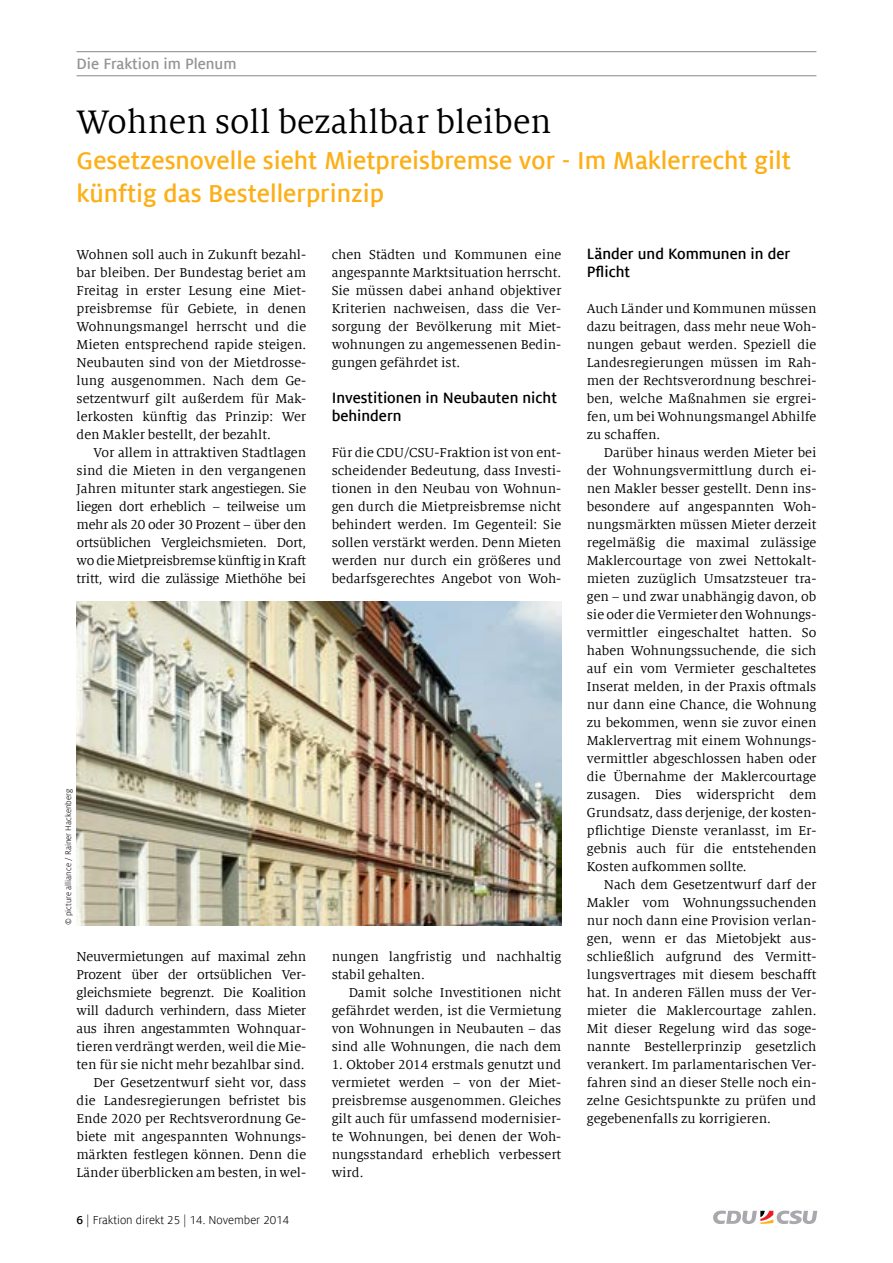
<style>
.page{position:relative;width:893px;height:1263px;background:#fff}
.page>*{position:absolute;margin:0;border:0;box-sizing:border-box;transform-origin:0 0}
.t1{font:36px "Milo Serif Offc";color:#000}
.t2{font:700 27px/33px "Milo Sans Offc";color:#fcaf17}
.t3{font:700 16.5px/18px "Milo Sans Offc";color:#000}
.t4{font:700 16.5px "Milo Sans Offc";color:#939598}
.t5{font:14.25px/18px "Milo Serif Offc";color:#000;text-align:justify}
.t6{font:12.75px "Milo Sans Offc";color:#000}
.t7{font:9px "Milo Sans Offc";color:#000}
.s1{font-weight:700}
</style>
<div class="page">
<svg style="left:713px;top:1210px;width:104px;height:14px"></svg>
<hr style="left:77px;top:51px;width:739px;height:1px;background:#939598">
<hr style="left:77px;top:75px;width:739px;height:1px;background:#939598">
<img style="left:77px;top:601px;width:484px;height:324px">
<p class="t4" style="left:77px;top:53px;width:161px">Die Fraktion im Plenum</p>
<h1 class="t1" style="left:77px;top:100px;width:476px">Wohnen soll bezahlbar bleiben</h1>
<h2 class="t2" style="left:77px;top:144px;width:716px">Gesetzesnovelle sieht Mietpreisbremse vor - Im Maklerrecht gilt künftig das Bestellerprinzip</h2>
<p class="t5" style="left:77px;top:246px;width:231px">Wohnen soll auch in Zukunft bezahl&shy;bar bleiben. Der Bundestag beriet am Freitag in erster Lesung eine Miet&shy;preisbremse für Gebiete, in denen Wohnungsmangel herrscht und die Mieten entsprechend rapide steigen.<br>Neubauten sind von der Mietdrosse&shy;lung ausgenommen. Nach dem Ge&shy;setzentwurf gilt außerdem für Mak&shy;lerkosten künftig das Prinzip: Wer den Makler bestellt, der bezahlt.</p>
<p class="t5" style="left:77px;top:444px;width:231px;text-indent:17px">Vor allem in attraktiven Stadtlagen sind die Mieten in den vergangenen Jahren mitunter stark angestiegen. Sie liegen dort erheblich – teilweise um mehr als 20 oder 30 Prozent – über den ortsüblichen Vergleichsmieten. Dort, wo die Mietpreisbremse künftig in Kraft tritt, wird die zulässige Miethöhe bei</p>
<p class="t7" style="left:63px;top:925px;width:138px;rotate:-90deg">© picture alliance / Rainer Hackenberg</p>
<p class="t5" style="left:77px;top:947px;width:231px;text-align:right">Neuvermietungen auf maximal zehn Prozent über der ortsüblichen Ver&shy;gleichsmiete begrenzt. Die Koalition will dadurch verhindern, dass Mieter aus ihren angestammten Wohnquar&shy;tieren verdrängt werden, weil die Mie&shy;ten für sie nicht mehr bezahlbar sind.<br>Der Gesetzentwurf sieht vor, dass die Landesregierungen befristet bis Ende 2020 per Rechtsverordnung Ge&shy;biete mit angespannten Wohnungs&shy;märkten festlegen können. Denn die Länder überblicken am besten, in wel-</p>
<p class="t6" style="left:77px;top:1212px;width:214px"><span class="s1">6</span> | Fraktion direkt 25 | 14. November 2014</p>
<p class="t5" style="left:332px;top:245px;width:231px">chen Städten und Kommunen eine angespannte Marktsituation herrscht.<br>Sie müssen dabei anhand objektiver Kriterien nachweisen, dass die Ver&shy;sorgung der Bevölkerung mit Miet&shy;wohnungen zu angemessenen Bedin&shy;gungen gefährdet ist.</p>
<p class="t3" style="left:332px;top:389px;width:227px">Investitionen in Neubauten nicht behindern</p>
<p class="t5" style="left:332px;top:444px;width:231px">Für die CDU/CSU-Fraktion ist von ent&shy;scheidender Bedeutung, dass Investi&shy;tionen in den Neubau von Wohnun&shy;gen durch die Mietpreisbremse nicht behindert werden. Im Gegenteil: Sie sollen verstärkt werden. Denn Mieten werden nur durch ein größeres und bedarfsgerechtes Angebot von Woh-</p>
<p class="t5" style="left:332px;top:948px;width:231px">nungen langfristig und nachhaltig stabil gehalten.</p>
<p class="t5" style="left:332px;top:984px;width:231px;text-indent:17px">Damit solche Investitionen nicht gefährdet werden, ist die Vermietung von Wohnungen in Neubauten – das sind alle Wohnungen, die nach dem</p>
<p class="t5" style="left:332px;top:1056px;width:231px">1. Oktober 2014 erstmals genutzt und vermietet werden – von der Miet&shy;preisbremse ausgenommen. Gleiches gilt auch für umfassend modernisier&shy;te Wohnungen, bei denen der Woh&shy;nungsstandard erheblich verbessert wird.</p>
<p class="t3" style="left:587px;top:245px;width:205px">Länder und Kommunen in der<br>Pflicht</p>
<p class="t5" style="left:587px;top:300px;width:231px">Auch Länder und Kommunen müssen dazu beitragen, dass mehr neue Woh&shy;nungen gebaut werden. Speziell die Landesregierungen müssen im Rah&shy;men der Rechtsverordnung beschrei&shy;ben, welche Maßnahmen sie ergrei&shy;fen, um bei Wohnungsmangel Abhilfe zu schaffen.</p>
<p class="t5" style="left:587px;top:444px;width:231px;text-indent:17px">Darüber hinaus werden Mieter bei der Wohnungsvermittlung durch ei&shy;nen Makler besser gestellt. Denn ins&shy;besondere auf angespannten Woh&shy;nungsmärkten müssen Mieter derzeit regelmäßig die maximal zulässige Maklercourtage von zwei Nettokalt&shy;mieten zuzüglich Umsatzsteuer tra&shy;gen – und zwar unabhängig davon, ob sie oder die Vermieter den Wohnungs&shy;vermittler eingeschaltet hatten. So haben Wohnungssuchende, die sich auf ein vom Vermieter geschaltetes Inserat melden, in der Praxis oftmals nur dann eine Chance, die Wohnung zu bekommen, wenn sie zuvor einen Maklervertrag mit einem Wohnungs&shy;vermittler abgeschlossen haben oder die Übernahme der Maklercourtage zusagen. Dies widerspricht dem Grundsatz, dass derjenige, der kosten&shy;pflichtige Dienste veranlasst, im Er&shy;gebnis auch für die entstehenden Kosten aufkommen sollte.</p>
<p class="t5" style="left:587px;top:875px;width:231px;text-indent:17px">Nach dem Gesetzentwurf darf der Makler vom Wohnungssuchenden nur noch dann eine Provision verlan&shy;gen, wenn er das Mietobjekt aus&shy;schließlich aufgrund des Vermitt&shy;lungsvertrages mit diesem beschafft hat. In anderen Fällen muss der Ver&shy;mieter die Maklercourtage zahlen.<br>Mit dieser Regelung wird das soge&shy;nannte Bestellerprinzip gesetzlich verankert. Im parlamentarischen Ver&shy;fahren sind an dieser Stelle noch ein&shy;zelne Gesichtspunkte zu prüfen und gegebenenfalls zu korrigieren.</p>
</div>
